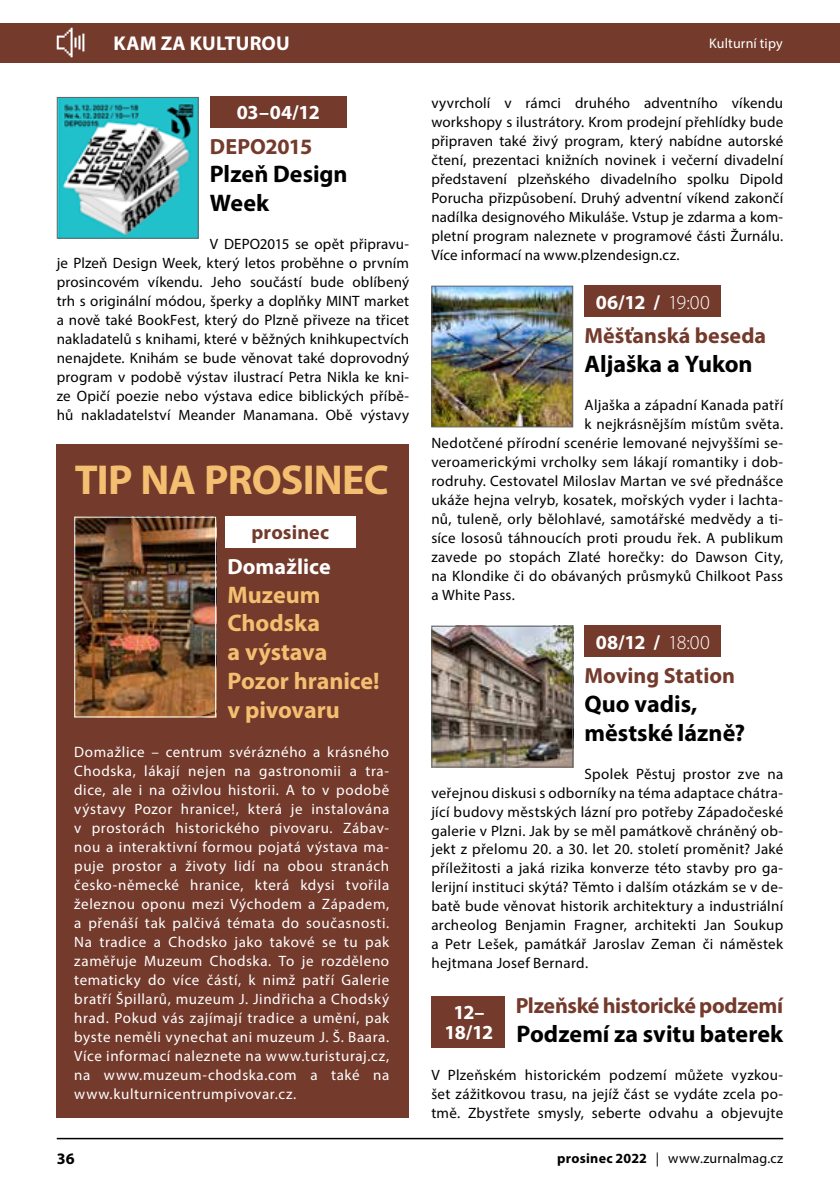
<style>
.page{position:relative;width:840px;height:1191px;background:#fff}
.page>*{position:absolute;margin:0;border:0;box-sizing:border-box;transform-origin:0 0}
.t1{font:700 42px "Myriad Pro";letter-spacing:-.02em;color:#f4bf71}
.t2{font:700 24px/28.8px "Myriad Pro";color:#000}
.t3{font:700 24px/28.8px "Myriad Pro";color:#f4bf71}
.t4{font:700 22px "Myriad Pro";letter-spacing:-.01em;color:#743a2c}
.t5{font:700 22px "Myriad Pro";letter-spacing:.005em;color:#fff}
.t6{font:700 20px/20px "Myriad Pro";letter-spacing:.005em;color:#fff;text-align:center}
.t7{font:700 20px "Myriad Pro";letter-spacing:.005em;color:#743a2c}
.t8{font:700 16px "Myriad Pro";color:#000}
.t9{font:15px/19px "Myriad Pro";letter-spacing:.02em;color:#000;text-align:justify}
.t10{font:15px/19px "Myriad Pro";letter-spacing:.04em;color:#fff;text-align:justify}
.t11{font:14px "Myriad Pro";letter-spacing:.015em;color:#000}
.t12{font:14px "Myriad Pro";letter-spacing:.01em;color:#fff}
.s1{font-weight:300}
.s2{font-weight:700}
</style>
<div class="page">
<hr style="left:57px;top:1137px;width:725px;height:2px;background:#000">
<div style="left:0;top:23px;width:839px;height:39px;background:#743a2c"></div>
<svg style="left:57px;top:28px;width:27px;height:29px"></svg>
<div style="left:57px;top:444px;width:352px;height:673px;background:#743a2c"></div>
<div style="left:225px;top:516px;width:130px;height:31px;background:#fff"></div>
<img style="left:76px;top:518px;width:138px;height:197px">
<div style="left:74px;top:516px;width:142px;height:201px;border:1px solid #fff"></div>
<div style="left:210px;top:96px;width:136px;height:31px;background:#743a2c"></div>
<img style="left:59px;top:99px;width:137px;height:138px">
<div style="left:57px;top:97px;width:141px;height:142px;border:1px solid #646363"></div>
<div style="left:584px;top:285px;width:136px;height:32px;background:#743a2c"></div>
<div style="left:584px;top:625px;width:136px;height:32px;background:#743a2c"></div>
<img style="left:433px;top:288px;width:138px;height:137px">
<div style="left:431px;top:286px;width:142px;height:141px;border:1px solid #646363"></div>
<img style="left:433px;top:628px;width:138px;height:137px">
<div style="left:431px;top:626px;width:142px;height:141px;border:1px solid #646363"></div>
<div style="left:431px;top:996px;width:74px;height:51px;background:#743a2c"></div>
<h3 class="t6" style="left:113px;top:33px;width:178px">KAM ZA KULTUROU</h3>
<p class="t12" style="left:708px;top:34px;width:75px">Kulturní tipy</p>
<h3 class="t6" style="left:236px;top:102px;width:85px">03–04/12</h3>
<h3 class="t4" style="left:210px;top:132px;width:104px">DEPO2015</h3>
<h2 class="t2" style="left:210px;top:159px;width:139px">Plzeň Design<br>Week</h2>
<p class="t9" style="left:57px;top:234px;width:353px;text-indent:153px">V DEPO2015 se opět připravu&shy;je Plzeň Design Week, který letos proběhne o prvním prosincovém víkendu. Jeho součástí bude oblíbený trh s originální módou, šperky a doplňky MINT market a nově také BookFest, který do Plzně přiveze na třicet nakladatelů s knihami, které v běžných knihkupectvích nenajdete. Knihám se bude věnovat také doprovodný program v podobě výstav ilustrací Petra Nikla ke kni&shy;ze Opičí poezie nebo výstava edice biblických příbě&shy;hů nakladatelství Meander Manamana. Obě výstavy</p>
<h1 class="t1" style="left:75px;top:452px;width:315px">TIP NA PROSINEC</h1>
<h3 class="t7" style="left:251px;top:519px;width:79px">prosinec</h3>
<h3 class="t5" style="left:227px;top:552px;width:105px">Domažlice</h3>
<h2 class="t3" style="left:227px;top:579px;width:154px">Muzeum<br>Chodska<br>a výstava<br>Pozor hranice! v pivovaru</h2>
<p class="t10" style="left:74px;top:742px;width:316px">Domažlice – centrum svérázného a krásného Chodska, lákají nejen na gastronomii a tra&shy;dice, ale i na oživlou historii. A to v podobě výstavy Pozor hranice!, která je instalována v prostorách historického pivovaru. Zábav&shy;nou a interaktivní formou pojatá výstava ma&shy;puje prostor a životy lidí na obou stranách česko-německé hranice, která kdysi tvořila železnou oponu mezi Východem a Západem, a přenáší tak palčivá témata do současnosti.<br>Na tradice a Chodsko jako takové se tu pak zaměřuje Muzeum Chodska. To je rozděleno tematicky do více částí, k nimž patří Galerie bratří Špillarů, muzeum J. Jindřicha a Chodský hrad. Pokud vás zajímají tradice a umění, pak byste neměli vynechat ani muzeum J. Š. Baara.<br>Více informací naleznete na www.turisturaj.cz, na www.muzeum-chodska.com a také na www.kulturnicentrumpivovar.cz.</p>
<p class="t9" style="left:431px;top:93px;width:353px">vyvrcholí v rámci druhého adventního víkendu workshopy s ilustrátory. Krom prodejní přehlídky bude připraven také živý program, který nabídne autorské čtení, prezentaci knižních novinek i večerní divadelní představení plzeňského divadelního spolku Dipold Porucha přizpůsobení. Druhý adventní víkend zakončí nadílka designového Mikuláše. Vstup je zdarma a kom&shy;pletní program naleznete v programové části Žurnálu.<br>Více informací na www.plzendesign.cz.</p>
<h3 class="t6" style="left:595px;top:291px;width:115px">06/12 / <span class="s1">19:00</span></h3>
<h3 class="t4" style="left:584px;top:321px;width:183px">Měšťanská beseda</h3>
<h2 class="t2" style="left:584px;top:349px;width:169px">Aljaška a Yukon</h2>
<p class="t9" style="left:584px;top:395px;width:200px">Aljaška a západní Kanada patří</p>
<p class="t9" style="left:584px;top:414px;width:200px">k nejkrásnějším místům světa.</p>
<p class="t9" style="left:431px;top:433px;width:353px">Nedotčené přírodní scenérie lemované nejvyššími se-</p>
<p class="t9" style="left:431px;top:452px;width:353px">veroamerickými vrcholky sem lákají romantiky i dob-</p>
<p class="t9" style="left:431px;top:471px;width:353px">rodruhy. Cestovatel Miloslav Martan ve své přednášce</p>
<p class="t9" style="left:431px;top:490px;width:353px">ukáže hejna velryb, kosatek, mořských vyder i lachta-</p>
<p class="t9" style="left:431px;top:509px;width:353px">nů, tuleně, orly bělohlavé, samotářské medvědy a ti-</p>
<p class="t9" style="left:431px;top:528px;width:353px">síce lososů táhnoucích proti proudu řek. A publikum</p>
<p class="t9" style="left:431px;top:547px;width:353px">zavede po stopách Zlaté horečky: do Dawson City,</p>
<p class="t9" style="left:431px;top:566px;width:353px">na Klondike či do obávaných průsmyků Chilkoot Pass</p>
<p class="t9" style="left:431px;top:585px;width:85px">a White Pass.</p>
<h3 class="t6" style="left:595px;top:631px;width:115px">08/12 / <span class="s1">18:00</span></h3>
<h3 class="t4" style="left:584px;top:661px;width:152px">Moving Station</h3>
<h2 class="t2" style="left:584px;top:689px;width:162px">Quo vadis, městské lázně?</h2>
<p class="t9" style="left:431px;top:764px;width:353px;text-indent:153px">Spolek Pěstuj prostor zve na veřejnou diskusi s odborníky na téma adaptace chátra&shy;jící budovy městských lázní pro potřeby Západočeské galerie v Plzni. Jak by se měl památkově chráněný ob&shy;jekt z přelomu 20. a 30. let 20. století proměnit? Jaké příležitosti a jaká rizika konverze této stavby pro ga&shy;lerijní instituci skýtá? Těmto i dalším otázkám se v de&shy;batě bude věnovat historik architektury a industriální archeolog Benjamin Fragner, architekti Jan Soukup a Petr Lešek, památkář Jaroslav Zeman či náměstek hejtmana Josef Bernard.</p>
<h3 class="t4" style="left:515px;top:991px;width:269px">Plzeňské historické podzemí</h3>
<h2 class="t2" style="left:516px;top:1019px;width:268px">Podzemí za svitu baterek</h2>
<p class="t9" style="left:431px;top:1065px;width:353px">V Plzeňském historickém podzemí můžete vyzkou&shy;šet zážitkovou trasu, na jejíž část se vydáte zcela po&shy;tmě. Zbystřete smysly, seberte odvahu a objevujte</p>
<h3 class="t6" style="left:444px;top:1002px;width:50px">12–<br>18/12</h3>
<p class="t8" style="left:57px;top:1148px;width:19px">36</p>
<p class="t11" style="left:557px;top:1149px;width:227px"><span class="s2">prosinec 2022</span> | www.zurnalmag.cz</p>
</div>
